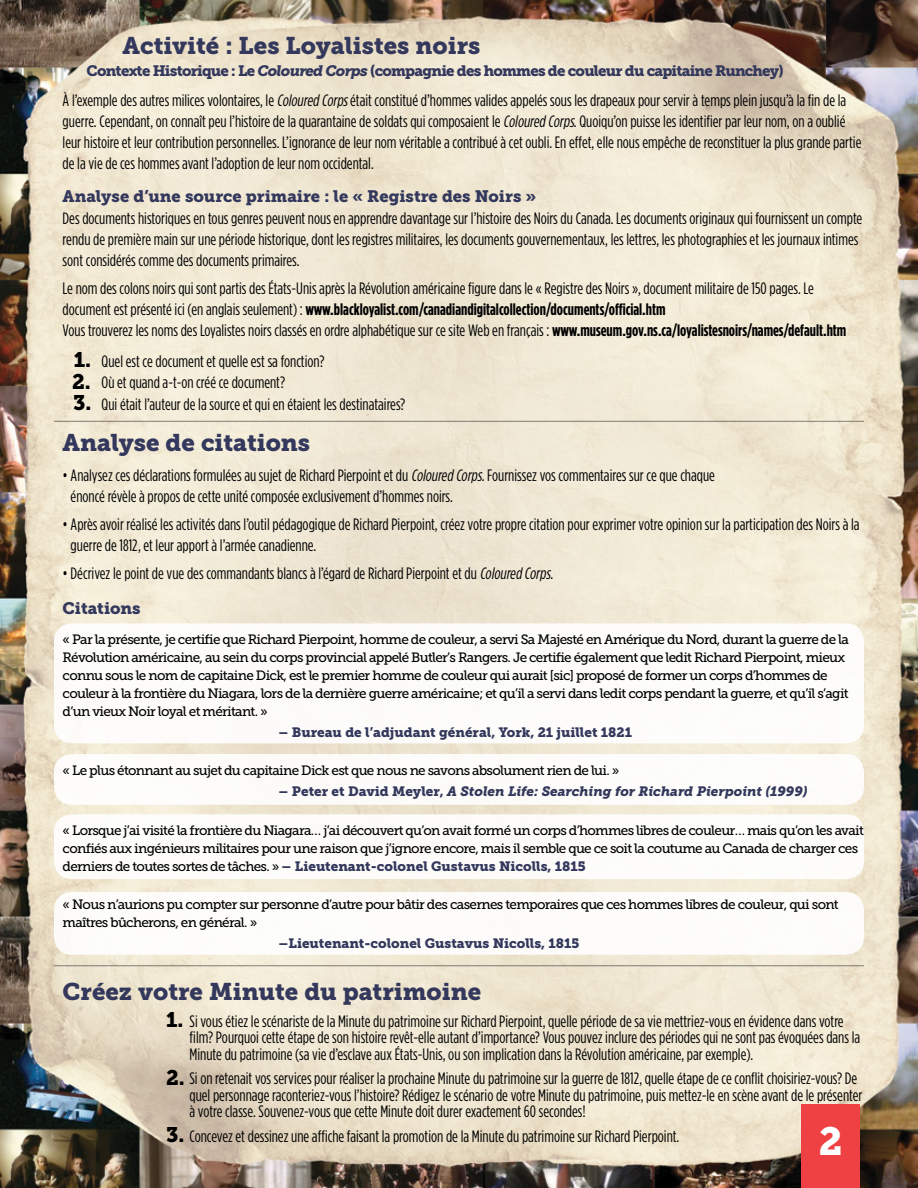
<style>
.page{position:relative;width:918px;height:1188px;background:#fff}
.page>*{position:absolute;margin:0;border:0;box-sizing:border-box;transform-origin:0 0}
.t1{font:39px "Museo Slab 900";color:#fff}
.t2{font:24px "Museo Slab 900";color:#33385c}
.t3{font:21px "Museo Slab 900";color:#000}
.t4{font:16.5px/21px "Gotham Condensed";color:#000}
.t5{font:16.5px "Museo Slab 900";color:#33385c}
.t6{font:15px "Museo Slab 900";letter-spacing:-.05em;color:#33385c}
.t7{font:13.5px/18px "Museo Slab 500";letter-spacing:-.05em;color:#000}
.t8{font:13.5px "Museo Slab 900";color:#33385c}
.t9{font:italic 13.5px "Museo Slab 900";color:#33385c}
.s1{font-style:italic}
.s2{font-family:"Museo Slab 900";color:#33385c}
.s3{font-weight:700}
.s4{font-style:normal}
</style>
<div class="page">
<img style="left:0;top:0;width:918px;height:1188px">
<div style="left:801px;top:1105px;width:59px;height:83px;background:#ef4143"></div>
<div style="left:54px;top:623px;width:810px;height:120px;background:#fff;border-radius:18px"></div>
<div style="left:54px;top:754px;width:810px;height:51px;background:#fff;border-radius:18px"></div>
<div style="left:54px;top:814px;width:810px;height:65px;background:#fff;border-radius:18px"></div>
<div style="left:54px;top:892px;width:810px;height:63px;background:#fff;border-radius:18px"></div>
<hr style="left:54px;top:421px;width:810px;height:1px;background:#939598">
<hr style="left:54px;top:965px;width:810px;height:1px;background:#939598">
<p class="t2" style="left:123px;top:31px;width:359px">Activité : Les Loyalistes noirs</p>
<p class="t6" style="left:87px;top:62px;width:699px">Contexte Historique : Le <span class="s1">Coloured Corps</span> (compagnie des hommes de couleur du capitaine Runchey)</p>
<p class="t4" style="left:63px;top:90px;width:800px">À l’exemple des autres milices volontaires, le <span class="s1">Coloured Corps</span>était constitué d’hommes valides appelés sous les drapeaux pour servir à temps plein jusqu’à la fin de la guerre. Cependant, on connaît peu l’histoire de la quarantaine de soldats qui composaient le <span class="s1">Coloured Corps</span>. Quoiqu’on puisse les identifier par leur nom, on a oublié leur histoire et leur contribution personnelles. L’ignorance de leur nom véritable a contribué à cet oubli. En effet, elle nous empêche de reconstituer la plus grande partie de la vie de ces hommes avant l’adoption de leur nom occidental.</p>
<p class="t4" style="left:63px;top:184px;width:801px;line-height:22.5px"><span class="s2">Analyse d’une source primaire : le « Registre des Noirs »<br></span>Des documents historiques en tous genres peuvent nous en apprendre davantage sur l’histoire des Noirs du Canada. Les documents originaux qui fournissent un compte</p>
<p class="t4" style="left:63px;top:229px;width:797px">rendu de première main sur une période historique, dont les registres militaires, les documents gouvernementaux, les lettres, les photographies et les journaux intimes sont considérés comme des documents primaires.</p>
<p class="t4" style="left:63px;top:277px;width:785px">Le nom des colons noirs qui sont partis des États-Unis après la Révolution américaine figure dans le « Registre des Noirs », document militaire de 150 pages. Le document est présenté ici (en anglais seulement) : <span class="s3">www.blackloyalist.com/canadiandigitalcollection/documents/official.htm<br></span>Vous trouverez les noms des Loyalistes noirs classés en ordre alphabétique sur ce site Web en français : <span class="s3">www.museum.gov.ns.ca/loyalistesnoirs/names/default.htm</span></p>
<p class="t4" style="left:102px;top:350px;width:224px">Quel est ce document et quelle est sa fonction?</p>
<p class="t4" style="left:102px;top:372px;width:185px">Où et quand a-t-on créé ce document?</p>
<p class="t4" style="left:102px;top:394px;width:305px">Qui était l’auteur de la source et qui en étaient les destinataires?</p>
<p class="t2" style="left:63px;top:429px;width:249px">Analyse de citations</p>
<p class="t4" style="left:71px;top:465px;width:646px;text-indent:-8px">• Analysez ces déclarations formulées au sujet de Richard Pierpoint et du <span class="s1">Coloured Corps</span>. Fournissez vos commentaires sur ce que chaque énoncé révèle à propos de cette unité composée exclusivement d’hommes noirs.</p>
<p class="t4" style="left:71px;top:514px;width:790px;text-indent:-8px">• Après avoir réalisé les activités dans l’outil pédagogique de Richard Pierpoint, créez votre propre citation pour exprimer votre opinion sur la participation des Noirs à la guerre de 1812, et leur apport à l’armée canadienne.</p>
<p class="t4" style="left:63px;top:562px;width:493px">• Décrivez le point de vue des commandants blancs à l’égard de Richard Pierpoint et du <span class="s1">Coloured Corps</span>.</p>
<p class="t5" style="left:63px;top:599px;width:80px">Citations</p>
<p class="t7" style="left:63px;top:630px;width:788px">« Par la présente, je certifie que Richard Pierpoint, homme de couleur, a servi Sa Majesté en Amérique du Nord, durant la guerre de la Révolution américaine, au sein du corps provincial appelé Butler’s Rangers. Je certifie également que ledit Richard Pierpoint, mieux connu sous le nom de capitaine Dick, est le premier homme de couleur qui aurait [sic] proposé de former un corps d’hommes de couleur à la frontière du Niagara, lors de la dernière guerre américaine; et qu’il a servi dans ledit corps pendant la guerre, et qu’il s’agit d’un vieux Noir loyal et méritant. »</p>
<p class="t8" style="left:279px;top:724px;width:355px">– Bureau de l’adjudant général, York, 21 juillet 1821</p>
<p class="t7" style="left:63px;top:762px;width:558px">« Le plus étonnant au sujet du capitaine Dick est que nous ne savons absolument rien de lui. »</p>
<p class="t9" style="left:279px;top:784px;width:531px"><span class="s4">– Peter et David Meyler,</span> A Stolen Life: Searching for Richard Pierpoint (1999)</p>
<p class="t7" style="left:63px;top:821px;width:803px">« Lorsque j’ai visité la frontière du Niagara… j’ai découvert qu’on avait formé un corps d’hommes libres de couleur… mais qu’on les avait confiés aux ingénieurs militaires pour une raison que j’ignore encore, mais il semble que ce soit la coutume au Canada de charger ces derniers de toutes sortes de tâches. » <span class="s2">– Lieutenant-colonel Gustavus Nicolls, 1815</span></p>
<p class="t7" style="left:63px;top:895px;width:778px">« Nous n’aurions pu compter sur personne d’autre pour bâtir des casernes temporaires que ces hommes libres de couleur, qui sont maîtres bûcherons, en général. »</p>
<p class="t8" style="left:279px;top:935px;width:302px">–Lieutenant-colonel Gustavus Nicolls, 1815</p>
<p class="t2" style="left:63px;top:977px;width:420px">Créez votre Minute du patrimoine</p>
<p class="t4" style="left:190px;top:1012px;width:672px;line-height:16.5px">Si vous étiez le scénariste de la Minute du patrimoine sur Richard Pierpoint, quelle période de sa vie mettriez-vous en évidence dans votre film? Pourquoi cette étape de son histoire revêt-elle autant d’importance? Vous pouvez inclure des périodes qui ne sont pas évoquées dans la<br>Minute du patrimoine (sa vie d’esclave aux États-Unis, ou son implication dans la Révolution américaine, par exemple).</p>
<p class="t4" style="left:189px;top:1070px;width:674px;line-height:16.5px">Si on retenait vos services pour réaliser la prochaine Minute du patrimoine sur la guerre de 1812, quelle étape de ce conflit choisiriez-vous? De quel personnage raconteriez-vous l’histoire? Rédigez le scénario de votre Minute du patrimoine, puis mettez-le en scène avant de le présenter à votre classe. Souvenez-vous que cette Minute doit durer exactement 60 secondes!</p>
<p class="t4" style="left:189px;top:1126px;width:491px">Concevez et dessinez une affiche faisant la promotion de la Minute du patrimoine sur Richard Pierpoint.</p>
<p class="t1" style="left:819px;top:1119px;width:25px">2</p>
<p class="t3" style="left:74px;top:347px;width:19px">1.</p>
<p class="t3" style="left:72px;top:369px;width:20px">2.</p>
<p class="t3" style="left:73px;top:391px;width:20px">3.</p>
<p class="t3" style="left:166px;top:1007px;width:19px">1.</p>
<p class="t3" style="left:166px;top:1065px;width:20px">2.</p>
<p class="t3" style="left:166px;top:1122px;width:20px">3.</p>
</div>
